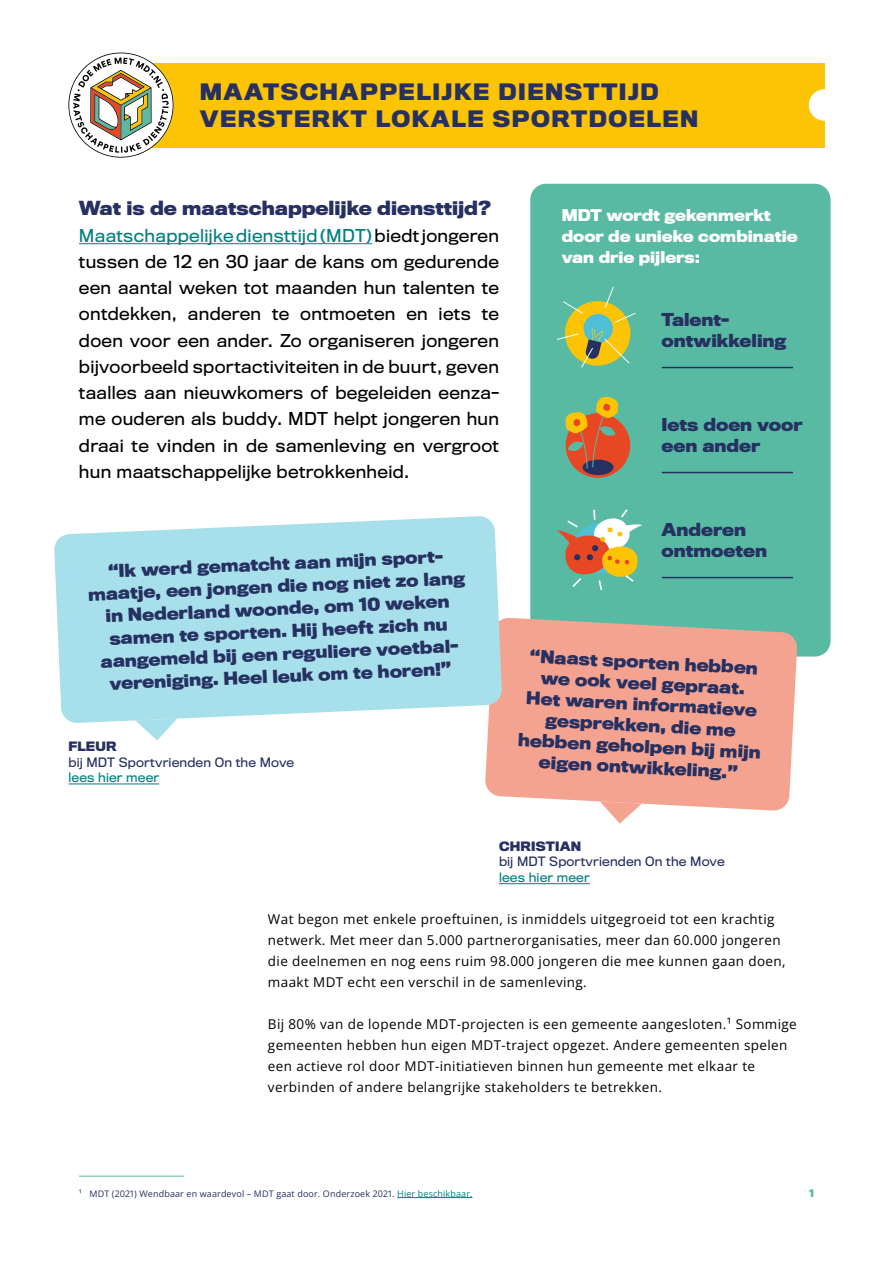
<style>
.page{position:relative;width:893px;height:1263px;background:#fff}
.page>*{position:absolute;margin:0;border:0;box-sizing:border-box;transform-origin:0 0}
.t1{font:700 21px/26.2px "Titling Gothic FB";letter-spacing:.07em;color:#263061}
.t2{font:700 18px "Titling Gothic FB";color:#263061}
.t3{font:16.5px/26.2px "Titling Gothic FB";letter-spacing:.02em;color:#000;text-align:justify}
.t4{font:700 16.5px/21px "Titling Gothic FB";color:#263061}
.t5{font:700 15px/21px "Titling Gothic FB";color:#fff}
.t6{font:13.5px/21px "Open Sans";letter-spacing:.03em;color:#000}
.t7{font:12px "Titling Gothic FB";letter-spacing:.015em;color:#263061}
.t8{font:12px "Titling Gothic FB";letter-spacing:.015em;color:#007f7f}
.t9{font:700 12px "Titling Gothic FB";letter-spacing:.015em;color:#263061}
.t10{font:700 9.75px "Titling Gothic FB";color:#59baa3}
.t11{font:9px "Open Sans";letter-spacing:.015em;color:#263061}
.s1{color:#007f7f}
</style>
<div class="page">
<div style="left:530px;top:184px;width:300px;height:472px;background:#59baa3;border-radius:16px"></div>
<div style="left:131px;top:63px;width:693px;height:84px;background:#fcc405"></div>
<svg style="left:68px;top:53px;width:105px;height:105px"></svg>
<div style="left:809px;top:89px;width:31px;height:32px;background:#fff;border-radius:50%"></div>
<hr style="left:79px;top:243px;width:293px;height:1px;background:#007f7f">
<svg style="left:557px;top:287px;width:79px;height:81px"></svg>
<div style="left:566px;top:413px;width:64px;height:65px;background:#e84724;border-radius:50%"></div>
<div style="left:583px;top:460px;width:30px;height:15px;background:#263061;border-radius:50%"></div>
<svg style="left:565px;top:397px;width:53px;height:72px"></svg>
<svg style="left:557px;top:509px;width:85px;height:81px"></svg>
<hr style="left:662px;top:472px;width:131px;height:1px;background:#263061">
<hr style="left:662px;top:367px;width:131px;height:1px;background:#263061">
<hr style="left:662px;top:577px;width:131px;height:1px;background:#263061">
<svg style="left:485px;top:617px;width:312px;height:194px;background:#eda897"></svg>
<svg style="left:600px;top:801px;width:42px;height:22px"></svg>
<hr style="left:499px;top:883px;width:91px;height:1px;background:#007f7f">
<svg style="left:54px;top:516px;width:448px;height:207px;background:#afe1ec"></svg>
<svg style="left:135px;top:719px;width:42px;height:21px"></svg>
<hr style="left:68px;top:784px;width:91px;height:1px;background:#007f7f">
<hr style="left:397px;top:1197px;width:75px;height:1px;background:#007f7f">
<hr style="left:79px;top:1176px;width:105px;height:1px;background:#59baa3">
<h1 class="t1" style="left:200px;top:79px;width:500px">MAATSCHAPPELIJKE DIENSTTIJD<br>VERSTERKT LOKALE SPORTDOELEN</h1>
<h2 class="t2" style="left:79px;top:197px;width:413px">Wat is de maatschappelijke diensttijd?</h2>
<p class="t3" style="left:79px;top:222px;width:422px"><span class="s1">Maatschappelijke diensttijd (MDT)</span> biedt jongeren tussen de 12 en 30 jaar de kans om gedurende een aantal weken tot maanden hun talenten te ontdekken, anderen te ontmoeten en iets te doen voor een ander. Zo organiseren jongeren bijvoorbeeld sportactiviteiten in de buurt, geven taalles aan nieuwkomers of begeleiden eenza&shy;me ouderen als buddy. MDT helpt jongeren hun draai te vinden in de samenleving en vergroot hun maatschappelijke betrokkenheid.</p>
<p class="t4" style="left:87px;top:559px;width:379px;line-height:22.5px;text-align:center;rotate:-2deg">“Ik werd gematcht aan mijn sport&shy;maatje, een jongen die nog niet zo lang in Nederland woonde, om 10 weken samen te sporten. Hij heeft zich nu aangemeld bij een reguliere voetbal&shy;vereniging. Heel leuk om te horen!”</p>
<p class="t9" style="left:68px;top:739px;width:50px">FLEUR</p>
<p class="t7" style="left:68px;top:755px;width:227px">bij MDT Sportvrienden On the Move</p>
<p class="t8" style="left:68px;top:770px;width:92px">lees hier meer</p>
<p class="t5" style="left:562px;top:204px;width:237px">MDT wordt gekenmerkt door de unieke combinatie van drie pijlers:</p>
<p class="t4" style="left:661px;top:308px;width:126px">Talent&shy;ontwikkeling</p>
<p class="t4" style="left:661px;top:413px;width:143px">Iets doen voor een ander</p>
<p class="t4" style="left:661px;top:518px;width:107px">Anderen ontmoeten</p>
<p class="t4" style="left:523px;top:645px;width:244px;text-align:center;rotate:3deg">“Naast sporten hebben we ook veel gepraat.<br>Het waren informatieve gesprekken, die me hebben geholpen bij mijn eigen ontwikkeling.”</p>
<p class="t9" style="left:499px;top:838px;width:84px">CHRISTIAN</p>
<p class="t7" style="left:499px;top:854px;width:227px">bij MDT Sportvrienden On the Move</p>
<p class="t8" style="left:499px;top:870px;width:92px">lees hier meer</p>
<p class="t6" style="left:268px;top:908px;width:519px">Wat begon met enkele proeftuinen, is inmiddels uitgegroeid tot een krachtig netwerk. Met meer dan 5.000 partnerorganisaties, meer dan 60.000 jongeren die deelnemen en nog eens ruim 98.000 jongeren die mee kunnen gaan doen, maakt MDT echt een verschil in de samenleving.</p>
<p class="t6" style="left:268px;top:1013px;width:530px">Bij 80% van de lopende MDT-projecten is een gemeente aangesloten.1 Sommige gemeenten hebben hun eigen MDT-traject opgezet. Andere gemeenten spelen een actieve rol door MDT-initiatieven binnen hun gemeente met elkaar te verbinden of andere belangrijke stakeholders te betrekken.</p>
<p class="t11" style="left:79px;top:1188px;width:395px">1 MDT (2021) Wendbaar en waardevol – MDT gaat door. Onderzoek 2021. <span class="s1">Hier beschikbaar.</span></p>
<p class="t10" style="left:809px;top:1187px;width:7px">1</p>
</div>
